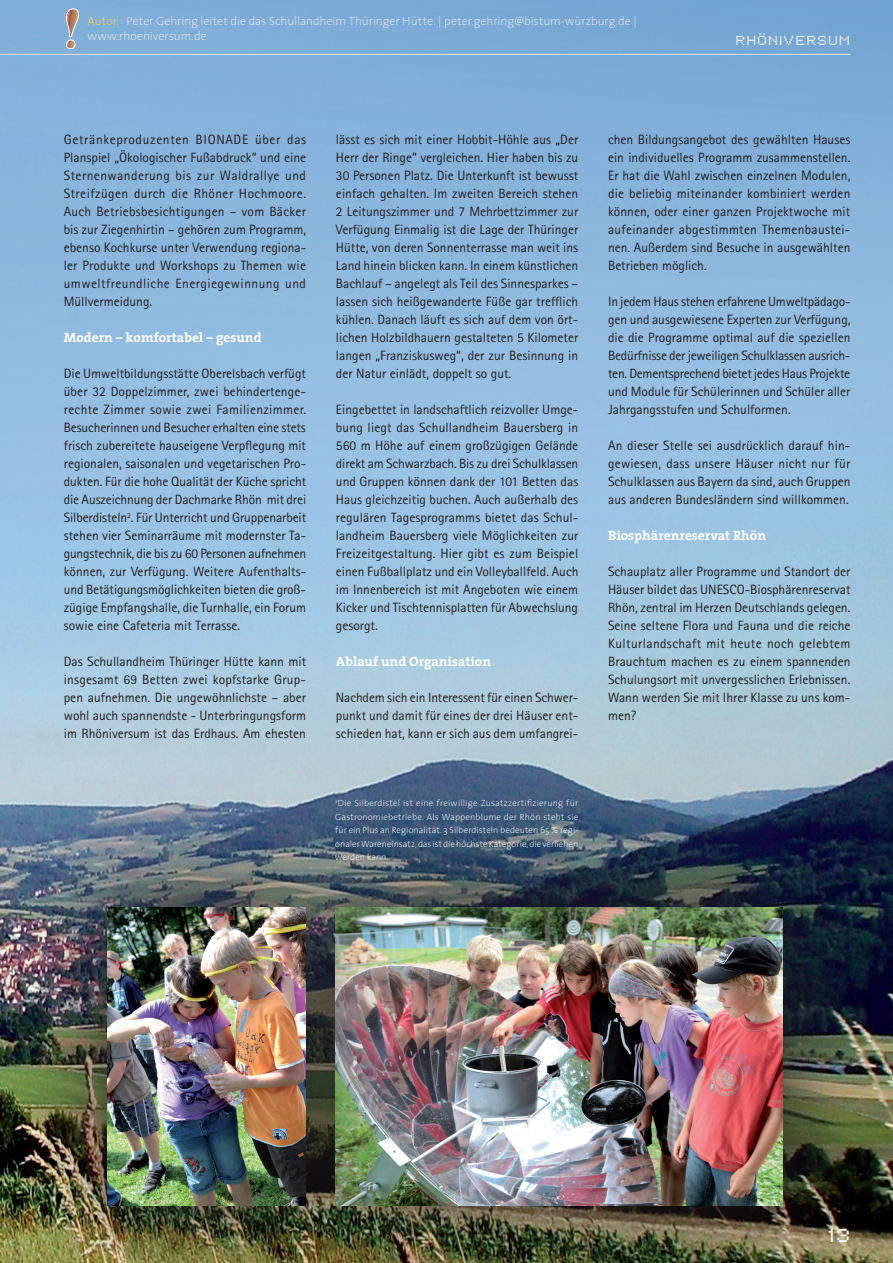
<style>
.page{position:relative;width:893px;height:1263px;background:#fff}
.page>*{position:absolute;margin:0;border:0;box-sizing:border-box;transform-origin:0 0}
.t1{font:15px "Pixel FJ8 pt 1 Normal";color:#fff}
.t2{font:13.5px/18px "Rotis Sans Serif";color:#231f20;text-align:justify}
.t3{font:700 13.5px "The Serif";color:#fff}
.t4{font:200 12px/15px "The Sans";color:#e6e7e9}
.t5{font:10.5px "Pixel FJ8 pt 1 Normal";letter-spacing:.16em;color:#e6e7e9}
.t6{font:200 9px/13.5px "The Sans";letter-spacing:.005em;color:#fff;text-align:justify}
.s1{color:#fed05b}
</style>
<div class="page">
<img style="left:0;top:0;width:893px;height:1263px">
<hr style="left:0;top:54px;width:850px;height:1px;background:#e6e7e9">
<svg style="left:66px;top:9px;width:13px;height:40px"></svg>
<img style="left:401px;top:813px;width:476px;height:450px">
<img style="left:401px;top:908px;width:381px;height:297px">
<img style="left:12px;top:813px;width:389px;height:450px">
<img style="left:108px;top:908px;width:198px;height:297px">
<hr style="left:0;top:921px;width:2px;height:342px;background:#231f20">
<p class="t4" style="left:88px;top:14px;width:551px"><span class="s1">Autor:</span> Peter Gehring leitet die das Schullandheim Thüringer Hütte. | peter.gehring@bistum-würzburg.de | www.rhoeniversum.de</p>
<p class="t5" style="left:736px;top:32px;width:115px">RHÖNIVERSUM</p>
<p class="t2" style="left:64px;top:130px;width:244px">Getränkeproduzenten BIONADE über das Planspiel „Ökologischer Fußabdruck“ und eine Sternenwanderung bis zur Waldrallye und Streifzügen durch die Rhöner Hochmoore.<br>Auch Betriebsbesichtigungen – vom Bäcker bis zur Ziegenhirtin – gehören zum Programm, ebenso Kochkurse unter Verwendung regiona&shy;ler Produkte und Workshops zu Themen wie umweltfreundliche Energiegewinnung und Müllvermeidung.</p>
<p class="t3" style="left:64px;top:326px;width:199px">Modern – komfortabel – gesund</p>
<p class="t2" style="left:64px;top:364px;width:244px">Die Umweltbildungsstätte Oberelsbach verfügt über 32 Doppelzimmer, zwei behindertenge&shy;rechte Zimmer sowie zwei Familienzimmer.<br>Besucherinnen und Besucher erhalten eine stets frisch zubereitete hauseigene Verpflegung mit regionalen, saisonalen und vegetarischen Pro&shy;dukten. Für die hohe Qualität der Küche spricht die Auszeichnung der Dachmarke Rhön mit drei Silberdisteln<sup>2</sup>. Für Unterricht und Gruppenarbeit stehen vier Seminarräume mit modernster Ta&shy;gungstechnik, die bis zu 60 Personen aufnehmen können, zur Verfügung. Weitere Aufenthalts&shy;und Betätigungsmöglichkeiten bieten die groß&shy;zügige Empfangshalle, die Turnhalle, ein Forum sowie eine Cafeteria mit Terrasse.</p>
<p class="t2" style="left:64px;top:652px;width:244px">Das Schullandheim Thüringer Hütte kann mit insgesamt 69 Betten zwei kopfstarke Grup&shy;pen aufnehmen. Die ungewöhnlichste – aber wohl auch spannendste - Unterbringungsform im Rhöniversum ist das Erdhaus. Am ehesten</p>
<p class="t2" style="left:336px;top:130px;width:244px">lässt es sich mit einer Hobbit-Höhle aus „Der Herr der Ringe“ vergleichen. Hier haben bis zu 30 Personen Platz. Die Unterkunft ist bewusst einfach gehalten. Im zweiten Bereich stehen 2 Leitungszimmer und 7 Mehrbettzimmer zur Verfügung Einmalig ist die Lage der Thüringer Hütte, von deren Sonnenterrasse man weit ins Land hinein blicken kann. In einem künstlichen Bachlauf – angelegt als Teil des Sinnesparkes – lassen sich heißgewanderte Füße gar trefflich kühlen. Danach läuft es sich auf dem von ört&shy;lichen Holzbildhauern gestalteten 5 Kilometer langen „Franziskusweg“, der zur Besinnung in der Natur einlädt, doppelt so gut.</p>
<p class="t2" style="left:336px;top:400px;width:244px">Eingebettet in landschaftlich reizvoller Umge&shy;bung liegt das Schullandheim Bauersberg in 560 m Höhe auf einem großzügigen Gelände direkt am Schwarzbach. Bis zu drei Schulklassen und Gruppen können dank der 101 Betten das Haus gleichzeitig buchen. Auch außerhalb des regulären Tagesprogramms bietet das Schul&shy;landheim Bauersberg viele Möglichkeiten zur Freizeitgestaltung. Hier gibt es zum Beispiel einen Fußballplatz und ein Volleyballfeld. Auch im Innenbereich ist mit Angeboten wie einem Kicker und Tischtennisplatten für Abwechslung gesorgt.</p>
<p class="t3" style="left:336px;top:650px;width:157px">Ablauf und Organisation</p>
<p class="t2" style="left:336px;top:688px;width:244px">Nachdem sich ein Interessent für einen Schwer&shy;punkt und damit für eines der drei Häuser ent&shy;schieden hat, kann er sich aus dem umfangrei-</p>
<p class="t6" style="left:335px;top:797px;width:245px"><sup>2</sup>Die Silberdistel ist eine freiwillige Zusatzzertifizierung für Gastronomiebetriebe. Als Wappenblume der Rhön steht sie für ein Plus an Regionalität. 3 Silberdisteln bedeuten 65 % regi&shy;onaler Wareneinsatz, das ist die höchste Kategorie, die verliehen werden kann.</p>
<p class="t2" style="left:608px;top:130px;width:244px">chen Bildungsangebot des gewählten Hauses ein individuelles Programm zusammenstellen.<br>Er hat die Wahl zwischen einzelnen Modulen, die beliebig miteinander kombiniert werden können, oder einer ganzen Projektwoche mit aufeinander abgestimmten Themenbaustei&shy;nen. Außerdem sind Besuche in ausgewählten Betrieben möglich.</p>
<p class="t2" style="left:608px;top:292px;width:244px">In jedem Haus stehen erfahrene Umweltpädago&shy;gen und ausgewiesene Experten zur Verfügung, die die Programme optimal auf die speziellen Bedürfnisse der jeweiligen Schulklassen ausrich&shy;ten. Dementsprechend bietet jedes Haus Projekte und Module für Schülerinnen und Schüler aller Jahrgangsstufen und Schulformen.</p>
<p class="t2" style="left:608px;top:436px;width:244px">An dieser Stelle sei ausdrücklich darauf hin&shy;gewiesen, dass unsere Häuser nicht nur für Schulklassen aus Bayern da sind, auch Gruppen aus anderen Bundesländern sind willkommen.</p>
<p class="t3" style="left:608px;top:524px;width:159px">Biosphärenreservat Rhön</p>
<p class="t2" style="left:608px;top:562px;width:244px">Schauplatz aller Programme und Standort der Häuser bildet das UNESCO-Biosphärenreservat Rhön, zentral im Herzen Deutschlands gelegen.<br>Seine seltene Flora und Fauna und die reiche Kulturlandschaft mit heute noch gelebtem Brauchtum machen es zu einem spannenden Schulungsort mit unvergesslichen Erlebnissen.<br>Wann werden Sie mit Ihrer Klasse zu uns kom&shy;men?</p>
<p class="t1" style="left:829px;top:1223px;width:23px">13</p>
</div>
